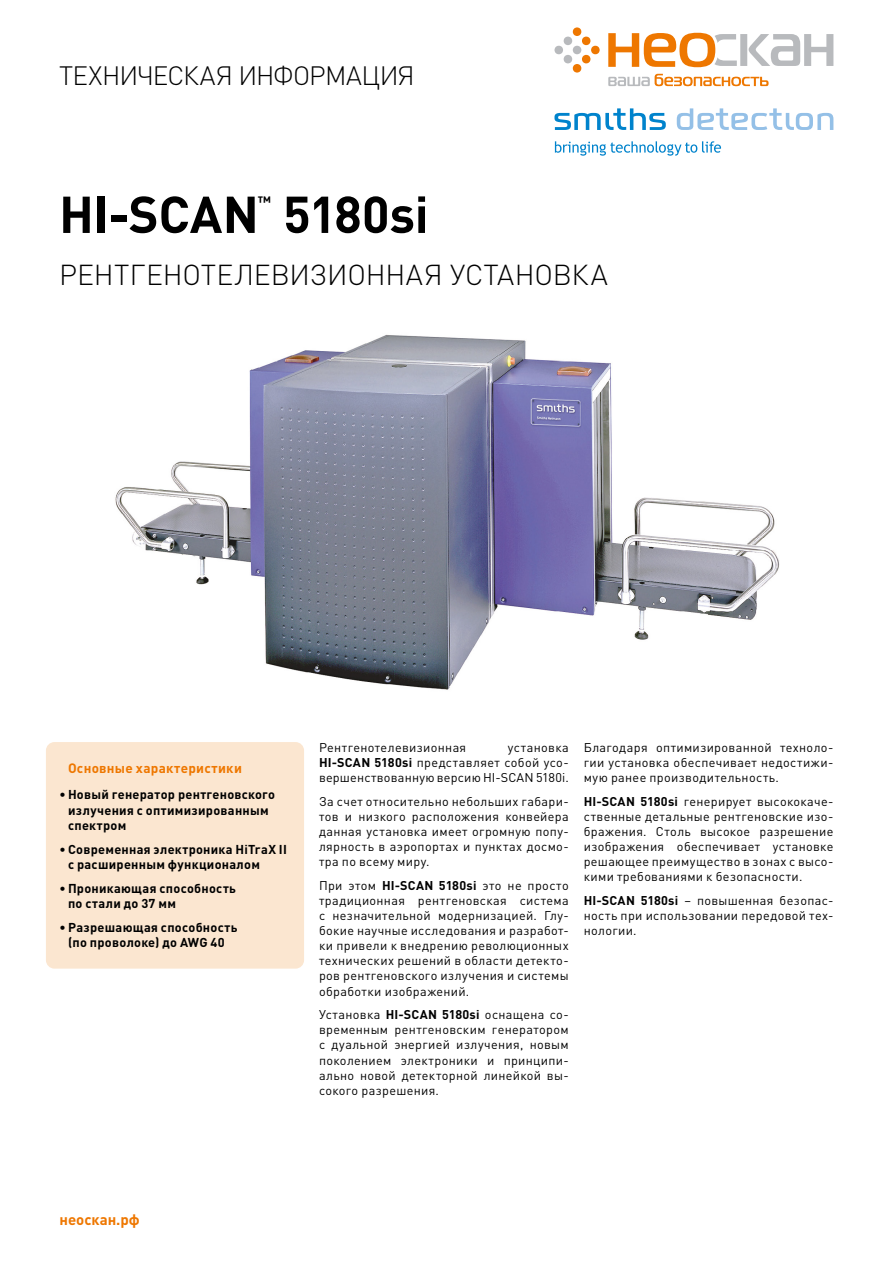
<style>
.page{position:relative;width:893px;height:1263px;background:#fff}
.page>*{position:absolute;margin:0;border:0;box-sizing:border-box;transform-origin:0 0}
.t1{font:700 51px "DIN Pro";letter-spacing:-.005em;color:#000}
.t2{font:300 28.5px "DIN Pro";letter-spacing:-.005em;color:#000}
.t3{font:300 26.25px "DIN Pro";letter-spacing:-.03em;color:#000}
.t4{font:700 15px "DIN Pro";color:#e70}
.t5{font:700 14.85px "DIN Pro";color:#000}
.t6{font:700 13.5px "DIN Pro";letter-spacing:.02em;color:#e70}
.t7{font:700 12.75px/15.3px "DIN Pro";letter-spacing:.02em;color:#000}
.t8{font:12.6px/15.1px "DIN Pro";letter-spacing:.025em;color:#000;text-align:justify}
.s1{font-weight:700}
</style>
<div class="page">
<svg style="left:554px;top:27px;width:46px;height:46px"></svg>
<svg style="left:608px;top:33px;width:225px;height:34px"></svg>
<svg style="left:608px;top:74px;width:161px;height:12px"></svg>
<svg style="left:554px;top:108px;width:112px;height:22px"></svg>
<svg style="left:677px;top:108px;width:156px;height:22px"></svg>
<svg style="left:555px;top:141px;width:166px;height:15px"></svg>
<div style="left:46px;top:742px;width:258px;height:227px;background:#fbe6d0;border-radius:9px"></div>
<img style="left:115px;top:334px;width:665px;height:356px">
<h3 class="t3" style="left:59px;top:58px;width:357px">ТЕХНИЧЕСКАЯ ИНФОРМАЦИЯ</h3>
<h1 class="t1" style="left:59px;top:180px;width:201px">HI-SCAN</h1>
<p class="t5" style="left:257px;top:192px;width:15px">™</p>
<h1 class="t1" style="left:283px;top:180px;width:147px">5180si</h1>
<h2 class="t2" style="left:59px;top:255px;width:550px">РЕНТГЕНОТЕЛЕВИЗИОННАЯ УСТАНОВКА</h2>
<p class="t6" style="left:68px;top:759px;width:175px">Основные характеристики</p>
<p class="t7" style="left:68px;top:787px;width:209px;text-indent:-9px">• Новый генератор рентгеновского излучения с оптимизированным спектром</p>
<p class="t7" style="left:68px;top:841px;width:220px;text-indent:-9px">• Современная электроника HiTraX II с расширенным функционалом</p>
<p class="t7" style="left:68px;top:880px;width:169px;text-indent:-9px">• Проникающая способность по стали до 37 мм</p>
<p class="t7" style="left:60px;top:919px;width:179px;text-align:center">• Разрешающая способность (по проволоке) до AWG 40</p>
<p class="t8" style="left:319px;top:739px;width:149px">Рентгенотелевизионная</p>
<p class="t8" style="left:319px;top:739px;width:251px;text-indent:189px">установка <span class="s1">HI-SCAN 5180si</span> представляет собой усо&shy;вершенствованную версию HI-SCAN 5180i.</p>
<p class="t8" style="left:319px;top:793px;width:251px">За счет относительно небольших габари&shy;тов и низкого расположения конвейера данная установка имеет огромную попу&shy;лярность в аэропортах и пунктах досмо&shy;тра по всему миру.</p>
<p class="t8" style="left:319px;top:877px;width:251px">При этом <span class="s1">HI-SCAN 5180si</span> это не просто традиционная рентгеновская система с незначительной модернизацией. Глу&shy;бокие научные исследования и разработ&shy;ки привели к внедрению революционных технических решений в области детекто&shy;ров рентгеновского излучения и системы обработки изображений.</p>
<p class="t8" style="left:319px;top:1006px;width:251px">Установка <span class="s1">HI-SCAN 5180si</span> оснащена со&shy;временным рентгеновским генератором с дуальной энергией излучения, новым поколением электроники и принципи&shy;ально новой детекторной линейкой вы&shy;сокого разрешения.</p>
<p class="t8" style="left:584px;top:739px;width:251px">Благодаря оптимизированной техноло&shy;гии установка обеспечивает недостижи&shy;мую ранее производительность.</p>
<p class="t8" style="left:584px;top:793px;width:251px"><span class="s1">HI-SCAN 5180si</span> генерирует высококаче&shy;ственные детальные рентгеновские изо&shy;бражения. Столь высокое разрешение изображения обеспечивает установке решающее преимущество в зонах с высо&shy;кими требованиями к безопасности.</p>
<p class="t8" style="left:584px;top:892px;width:251px"><span class="s1">HI-SCAN 5180si</span> – повышенная безопас&shy;ность при использовании передовой тех&shy;нологии.</p>
<p class="t4" style="left:60px;top:1209px;width:82px">неоскан.рф</p>
</div>
